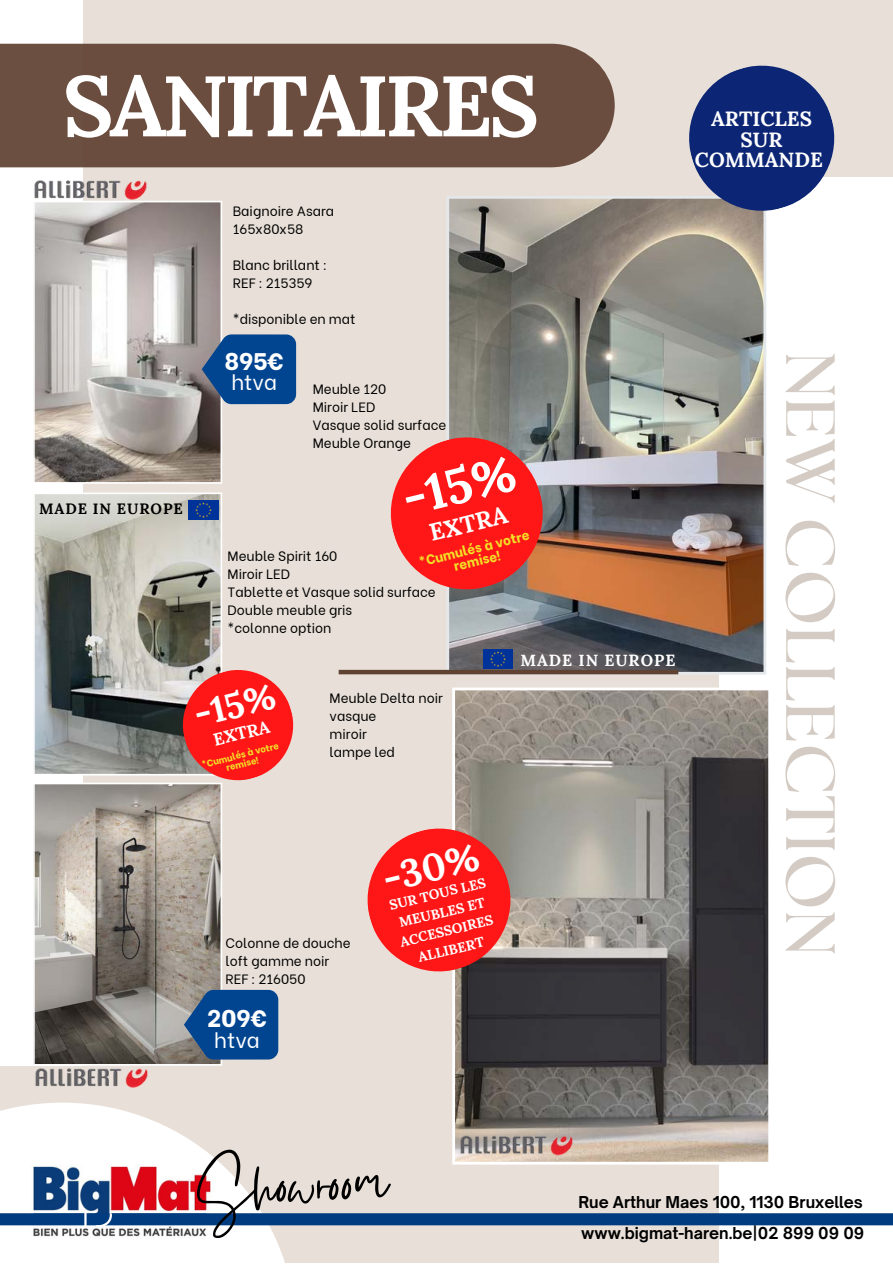
<style>
.page{position:relative;width:893px;height:1264px;background:#fff}
.page>*{position:absolute;margin:0;border:0;box-sizing:border-box;transform-origin:0 0}
.t1{font:700 85.5px "Lora";letter-spacing:-.05em;color:#fff}
.t2{font:72px "Gistesy";color:#000}
.t3{font:700 69.15px "The Seasons";color:#d4ccc4}
.t4{font:700 49.65px "Lora";color:#fff}
.t5{font:700 38.25px "Lora";color:#fff}
.t6{font:700 35.7px "Lora";color:#fff}
.t7{font:800 24px "Be Vietnam";color:#fff}
.t8{font:700 24px "Lora";color:#fff}
.t9{font:21px "Be Vietnam";color:#fff}
.t10{font:700 20.55px/20.7px "Lora";color:#fff;text-align:center}
.t11{font:700 17.25px "Lora";color:#fff}
.t12{font:700 16.2px "Lora";letter-spacing:.06em;color:#fff}
.t13{font:700 15.75px/31.3px "Open Sauce One";color:#000}
.t14{font:700 15px "Lora";letter-spacing:.06em;color:#000}
.t15{font:700 13.8px/19px "Lora";color:#fff;text-align:center}
.t16{font:13.5px/18.1px "Be Vietnam";color:#000}
.t17{font:800 13.5px/12.9px "Be Vietnam";color:#f3df27;text-align:center}
.t18{font:800 9.45px/9px "Be Vietnam";color:#f3df27;text-align:center}
</style>
<div class="page">
<div style="left:0;top:0;width:892px;height:1262px;background:#e8e0d8"></div>
<div style="left:719px;top:177px;width:173px;height:1085px;background:#fff"></div>
<img style="left:446px;top:196px;width:320px;height:478px">
<svg style="left:452px;top:687px;width:317px;height:477px;background:#76726f"></svg>
<hr style="left:338px;top:670px;width:340px;height:4px;background:#604232">
<div style="left:0;top:0;width:83px;height:1065px;background:#fff"></div>
<div style="left:0;top:44px;width:614px;height:123px;background:#6a4d3e"></div>
<svg style="left:0;top:1102px;width:285px;height:160px;fill:#fff"></svg>
<img style="left:31px;top:1164px;width:187px;height:78px">
<svg style="left:0;top:1210px;width:892px;height:18px"></svg>
<svg style="left:33px;top:201px;width:189px;height:283px;background:#b1aba7"></svg>
<svg style="left:671px;top:65px;width:164px;height:163px"></svg>
<svg style="left:202px;top:334px;width:94px;height:70px;background:#154e8f"></svg>
<svg style="left:34px;top:492px;width:188px;height:283px;background:#959791"></svg>
<svg style="left:33px;top:782px;width:189px;height:283px;background:#9b948c"></svg>
<svg style="left:184px;top:989px;width:94px;height:70px;background:#175090"></svg>
<img style="left:34px;top:180px;width:113px;height:20px">
<img style="left:34px;top:1059px;width:119px;height:29px">
<svg style="left:390px;top:419px;width:171px;height:189px;background:#db5451"></svg>
<svg style="left:169px;top:656px;width:125px;height:137px"></svg>
<img style="left:459px;top:1127px;width:119px;height:29px">
<img style="left:189px;top:501px;width:29px;height:19px">
<img style="left:483px;top:650px;width:29px;height:19px">
<svg style="left:367px;top:811px;width:161px;height:177px"></svg>
<h1 class="t1" style="left:63px;top:50px;width:478px">SANITAIRES</h1>
<p class="t16" style="left:233px;top:200px;width:103px">Baignoire Asara<br>165x80x58</p>
<p class="t16" style="left:233px;top:254px;width:96px">Blanc brillant :<br>REF : 215359</p>
<p class="t16" style="left:233px;top:308px;width:124px">*disponible en mat</p>
<p class="t14" style="left:39px;top:499px;width:145px">MADE IN EUROPE</p>
<h3 class="t7" style="left:224px;top:341px;width:61px">895€</h3>
<h3 class="t9" style="left:231px;top:365px;width:47px">htva</h3>
<p class="t16" style="left:313px;top:378px;width:135px">Meuble 120<br>Miroir LED<br>Vasque solid surface<br>Meuble Orange</p>
<h3 class="t4" style="left:395px;top:468px;width:117px;rotate:-14deg">-15%</h3>
<h3 class="t8" style="left:426px;top:518px;width:81px;rotate:-14deg">EXTRA</h3>
<p class="t17" style="left:417px;top:554px;width:115px;rotate:-14deg">*Cumulés à votre remise!</p>
<p class="t16" style="left:227px;top:545px;width:210px">Meuble Spirit 160<br>Miroir LED<br>Tablette et Vasque solid surface<br>Double meuble gris<br>*colonne option</p>
<h3 class="t6" style="left:189px;top:692px;width:84px;rotate:-14deg">-15%</h3>
<p class="t11" style="left:211px;top:729px;width:59px;rotate:-14deg">EXTRA</p>
<p class="t18" style="left:201px;top:759px;width:80px;rotate:-14deg">*Cumulés à votre remise!</p>
<p class="t16" style="left:329px;top:688px;width:115px">Meuble Delta noir vasque<br>miroir<br>lampe led</p>
<p class="t12" style="left:520px;top:649px;width:156px">MADE IN EUROPE</p>
<p class="t16" style="left:226px;top:932px;width:127px">Colonne de douche loft gamme noir<br>REF : 216050</p>
<h3 class="t7" style="left:207px;top:998px;width:61px">209€</h3>
<h3 class="t9" style="left:214px;top:1022px;width:47px">htva</h3>
<h3 class="t5" style="left:377px;top:855px;width:100px;rotate:-14deg">-30%</h3>
<p class="t15" style="left:387px;top:896px;width:100px;rotate:-14deg">SUR TOUS LES<br>MEUBLES ET<br>ACCESSOIRES<br>ALLIBERT</p>
<h3 class="t10" style="left:695px;top:108px;width:129px">ARTICLES<br>SUR<br>COMMANDE</h3>
<h3 class="t3" style="left:841px;top:351px;width:605px;rotate:90deg">NEW COLLECTION</h3>
<h2 class="t2" style="left:195px;top:1136px;width:192px;rotate:-2deg">Showroom</h2>
<p class="t13" style="left:578px;top:1185px;width:287px">Rue Arthur Maes 100, 1130 Bruxelles www.bigmat-haren.be|02 899 09 09</p>
</div>
